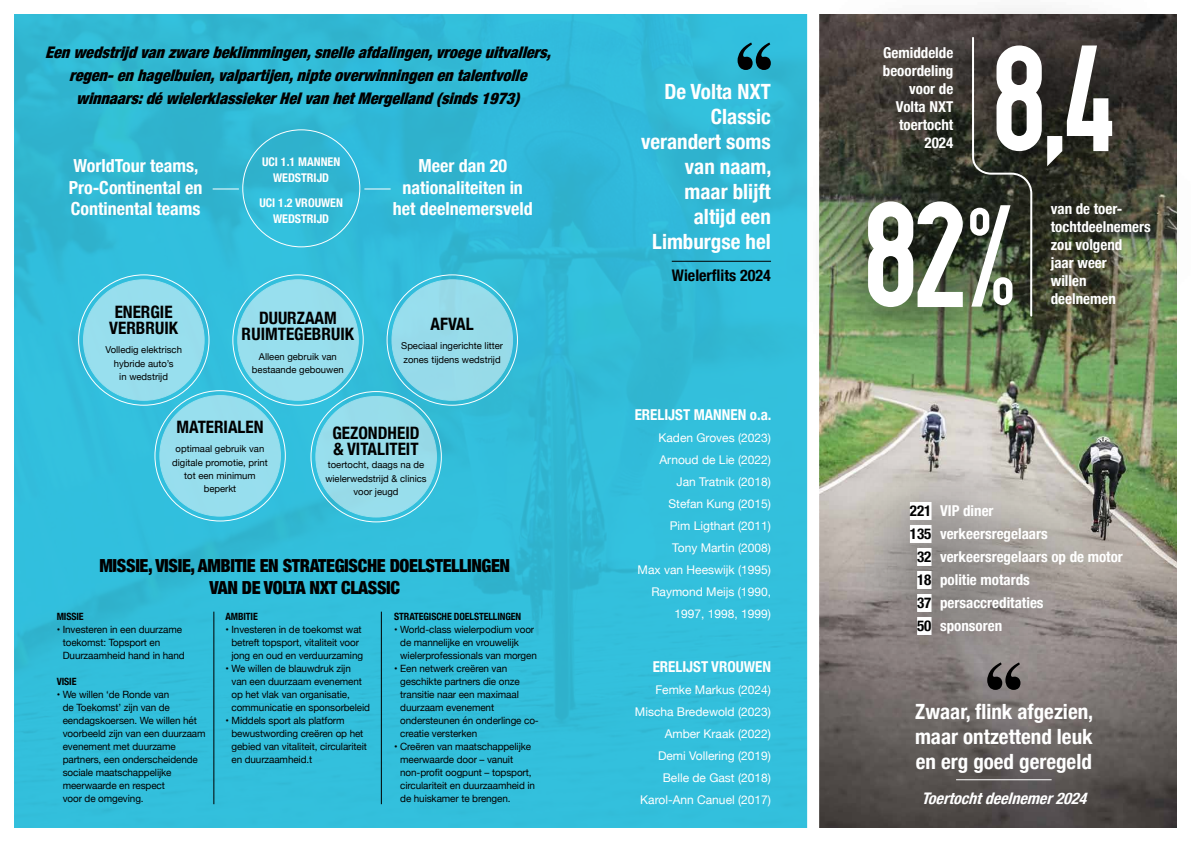
<style>
.page{position:relative;width:1191px;height:842px;background:#fff}
.page>*{position:absolute;margin:0;border:0;box-sizing:border-box;transform-origin:0 0}
.t1{font:150.8px "OSP DIN";color:#fff}
.t2{font:700 condensed 21px/25px "Helvetica Neue";color:#fff;text-align:right}
.t3{font:700 condensed 18px/21.6px "Helvetica Neue";color:#fff}
.t4{font:900 condensed 18px/22px "Helvetica Neue";letter-spacing:-.02em;color:#000;text-align:center}
.t5{font:700 condensed 17.1px/16.1px "Helvetica Neue";color:#000;text-align:center}
.t6{font:italic 900 condensed 16px/23px "Helvetica Neue";color:#000;text-align:center}
.t7{font:italic 700 condensed 16px "Helvetica Neue";color:#fff}
.t8{font:700 condensed 16px "Helvetica Neue";color:#000}
.t9{font:700 condensed 15px/18px "Helvetica Neue";color:#fff}
.t10{font:700 condensed 15px/23px "Helvetica Neue";color:#000;text-align:center}
.t11{font:12px/22px "Helvetica Neue";color:#fff;text-align:right}
.t12{font:700 condensed 12px/16px "Helvetica Neue";color:#fff;text-align:center}
.t13{font:10px/13px "Helvetica Neue";letter-spacing:-.01em;color:#000}
.t14{font:700 condensed 10px "Helvetica Neue";letter-spacing:-.01em;color:#000}
.t15{font:9.5px/13.3px "Helvetica Neue";color:#000;text-align:center}
.s1{font-size:126.8px}
</style>
<div class="page">
<img style="left:819px;top:370px;width:357px;height:458px">
<img style="left:14px;top:14px;width:793px;height:814px">
<svg style="left:737px;top:43px;width:34px;height:27px"></svg>
<hr style="left:672px;top:261px;width:99px;height:1px;background:#000">
<svg style="left:805px;top:8px;width:372px;height:362px;background:#545d49"></svg>
<svg style="left:971px;top:8px;width:62px;height:310px;background:#3f4237"></svg>
<hr style="left:956px;top:779px;width:95px;height:1px;background:#fff">
<svg style="left:213px;top:188px;width:26px;height:1px"></svg>
<svg style="left:364px;top:188px;width:26px;height:1px"></svg>
<div style="left:83px;top:280px;width:121px;height:120px;background:#98deed;border-radius:50%"></div>
<div style="left:238px;top:280px;width:120px;height:120px;background:#98dfee;border-radius:50%"></div>
<div style="left:392px;top:280px;width:120px;height:120px;background:#97dbea;border-radius:50%"></div>
<div style="left:160px;top:396px;width:120px;height:120px;background:#97deed;border-radius:50%"></div>
<div style="left:316px;top:396px;width:120px;height:121px;background:#97ddeb;border-radius:50%"></div>
<hr style="left:214px;top:612px;width:1px;height:192px;background:#000">
<hr style="left:381px;top:612px;width:1px;height:192px;background:#000">
<svg style="left:848px;top:442px;width:326px;height:253px;background:#9a978f"></svg>
<div style="left:910px;top:502px;width:21px;height:18px;background:#fff"></div>
<div style="left:910px;top:525px;width:21px;height:18px;background:#fff"></div>
<div style="left:917px;top:548px;width:14px;height:18px;background:#fff"></div>
<div style="left:917px;top:571px;width:14px;height:18px;background:#fff"></div>
<div style="left:917px;top:594px;width:14px;height:18px;background:#fff"></div>
<div style="left:917px;top:617px;width:14px;height:18px;background:#fff"></div>
<h3 class="t6" style="left:45px;top:40px;width:513px">Eenwedstrijdvanzwarebeklimmingen,snelleafdalingen,vroegeuitvallers, regen-enhagelbuien,valpartijen,nipteoverwinningenentalentvolle winnaars:déwielerklassiekerHelvanhetMergelland(sinds1973)</h3>
<p class="t12" style="left:262px;top:153px;width:80px">UCI 1.1 MANNEN<br>WEDSTRIJD</p>
<h3 class="t3" style="left:69px;top:154px;width:135px">WorldTour teams,<br>Pro-Continental en<br>Continental teams</h3>
<h3 class="t3" style="left:393px;top:154px;width:141px;text-align:center">Meer dan 20 nationaliteiten in het deelnemersveld</h3>
<p class="t12" style="left:259px;top:194px;width:85px">UCI 1.2 VROUWEN<br>WEDSTRIJD</p>
<h3 class="t5" style="left:109px;top:303px;width:70px">ENERGIE<br>VERBRUIK</h3>
<p class="t15" style="left:105px;top:344px;width:78px">Volledig elektrisch hybride auto’s<br>in wedstrijd</p>
<h3 class="t5" style="left:242px;top:309px;width:114px">DUURZAAM<br>RUIMTEGEBRUIK</h3>
<p class="t15" style="left:252px;top:350px;width:93px">Alleen gebruik van bestaande gebouwen</p>
<h3 class="t5" style="left:430px;top:315px;width:45px">AFVAL</h3>
<p class="t15" style="left:401px;top:340px;width:103px;text-align:left">Speciaal ingerichte litter zones tijdens wedstrijd</p>
<h3 class="t5" style="left:176px;top:418px;width:89px">MATERIALEN</h3>
<p class="t15" style="left:172px;top:443px;width:97px">optimaal gebruik van digitale promotie, print tot een minimum beperkt</p>
<h3 class="t5" style="left:332px;top:424px;width:89px;text-align:left">GEZONDHEID &amp; VITALITEIT</h3>
<p class="t15" style="left:325px;top:459px;width:103px">toertocht, daags na de wielerwedstrijd &amp; clinics voor jeugd</p>
<h3 class="t4" style="left:99px;top:554px;width:412px">MISSIE, VISIE, AMBITIE EN STRATEGISCHE DOELSTELLINGEN<br>VAN DE VOLTA NXT CLASSIC</h3>
<p class="t14" style="left:57px;top:608px;width:28px">MISSIE</p>
<p class="t13" style="left:63px;top:624px;width:123px;text-indent:-6px">• Investeren in een duurzame toekomst: Topsport en<br>Duurzaamheid hand in hand</p>
<p class="t14" style="left:57px;top:673px;width:21px">VISIE</p>
<p class="t13" style="left:63px;top:689px;width:144px;text-indent:-6px">• We willen ‘de Ronde van<br>de Toekomst’ zijn van de eendagskoersen. We willen hét voorbeeld zijn van een duurzaam evenement met duurzame partners, een onderscheidende sociale maatschappelijke meerwaarde en respect<br>voor de omgeving.</p>
<p class="t14" style="left:225px;top:608px;width:34px">AMBITIE</p>
<p class="t13" style="left:231px;top:624px;width:133px;text-indent:-6px">• Investeren in de toekomst wat betreft topsport, vitaliteit voor jong en oud en verduurzaming</p>
<p class="t13" style="left:231px;top:663px;width:140px;text-indent:-6px">• We willen de blauwdruk zijn<br>van een duurzaam evenement op het vlak van organisatie, communicatie en sponsorbeleid</p>
<p class="t13" style="left:231px;top:715px;width:137px;text-indent:-6px">• Middels sport als platform bewustwording creëren op het gebied van vitaliteit, circulariteit en duurzaamheid.t</p>
<p class="t14" style="left:394px;top:608px;width:128px">STRATEGISCHE DOELSTELLINGEN</p>
<p class="t13" style="left:400px;top:624px;width:138px;text-indent:-6px">• World-class wielerpodium voor de mannelijke en vrouwelijk wielerprofessionals van morgen</p>
<p class="t13" style="left:400px;top:663px;width:140px;text-indent:-6px">• Een netwerk creëren van geschikte partners die onze transitie naar een maximaal duurzaam evenement ondersteunen én onderlinge co&shy;creatie versterken</p>
<p class="t13" style="left:400px;top:741px;width:136px;text-indent:-6px">• Creëren van maatschappelijke meerwaarde door – vanuit non-profit oogpunt – topsport, circulariteit en duurzaamheid in de huiskamer te brengen.</p>
<h2 class="t2" style="left:641px;top:77px;width:132px">De Volta NXT<br>Classic verandert soms van naam, maar blijft altijd een<br>Limburgse hel</h2>
<h3 class="t8" style="left:672px;top:262px;width:100px">Wielerflits 2024</h3>
<h3 class="t9" style="left:634px;top:404px;width:138px">ERELIJST MANNEN o.a.</h3>
<p class="t11" style="left:637px;top:427px;width:135px">Kaden Groves (2023)<br>Arnoud de Lie (2022)<br>Jan Tratnik (2018)<br>Stefan Kung (2015)<br>Pim Ligthart (2011)<br>Tony Martin (2008)<br>Max van Heeswijk (1995)<br>Raymond Meijs (1990,<br>1997, 1998, 1999)</p>
<h3 class="t9" style="left:652px;top:656px;width:120px">ERELIJST VROUWEN</h3>
<p class="t11" style="left:635px;top:679px;width:138px">Femke Markus (2024)<br>Mischa Bredewold (2023)<br>Amber Kraak (2022)<br>Demi Vollering (2019)<br>Belle de Gast (2018)<br>Karol-Ann Canuel (2017)</p>
<h3 class="t9" style="left:882px;top:43px;width:72px;text-align:right">Gemiddelde beoordeling voor de<br>Volta NXT toertocht<br>2024</h3>
<h1 class="t1" style="left:991px;top:23px;width:124px">8,4</h1>
<h1 class="t1" style="left:863px;top:179px;width:156px">82<span class="s1">%</span></h1>
<h3 class="t9" style="left:1050px;top:198px;width:101px">van de toer&shy;tochtdeelnemers zou volgend<br>jaar weer<br>willen deelnemen</h3>
<h3 class="t10" style="left:910px;top:498px;width:23px">221<br>135<br>32<br>18<br>37<br>50</h3>
<h3 class="t9" style="left:940px;top:498px;width:184px;line-height:23px">VIP diner<br>verkeersregelaars verkeersregelaars op de motor politie motards persaccreditaties<br>sponsoren</h3>
<h2 class="t2" style="left:915px;top:697px;width:180px;text-align:justify">Zwaar, flink afgezien, maar ontzettend leuk en erg goed geregeld</h2>
<h3 class="t7" style="left:921px;top:785px;width:173px">Toertochtdeelnemer2024</h3>
</div>
